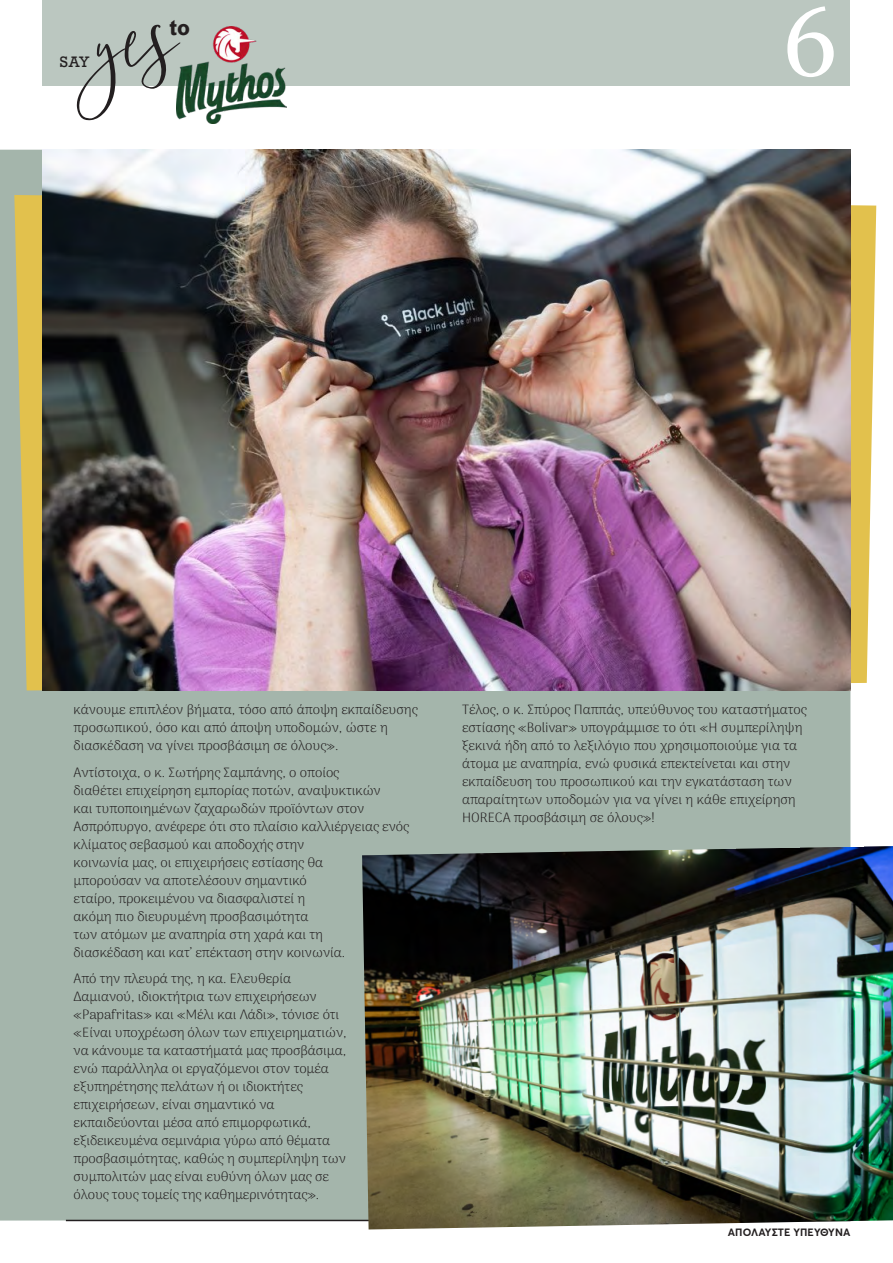
<style>
.page{position:relative;width:893px;height:1263px;background:#fff}
.page>*{position:absolute;margin:0;border:0;box-sizing:border-box;transform-origin:0 0}
.t1{font:97.5px "Georgia";color:#fff}
.t2{font:700 21px "Rockwell";color:#231f20}
.t3{font:14.25px "Rockwell";color:#231f20}
.t4{font:100 13.5px/18px "Arima";letter-spacing:-.005em;color:#231f20}
.t5{font:700 10.5px "Averta";letter-spacing:.01em;color:#231f20}
</style>
<div class="page">
<div style="left:0;top:150px;width:850px;height:1070px;background:#a4b5ab"></div>
<svg style="left:14px;top:195px;width:862px;height:495px;background:#d8c169"></svg>
<div style="left:43px;top:0;width:807px;height:85px;background:#bbc7c0"></div>
<hr style="left:66px;top:1220px;width:784px;height:1px;background:#231f20">
<svg style="left:60px;top:24px;width:117px;height:97px"></svg>
<img style="left:177px;top:27px;width:110px;height:97px">
<img style="left:43px;top:150px;width:807px;height:541px">
<img style="left:362px;top:846px;width:531px;height:383px">
<p class="t3" style="left:60px;top:53px;width:32px">SAY</p>
<h2 class="t2" style="left:169px;top:14px;width:22px">to</h2>
<h1 class="t1" style="left:782px;top:-29px;width:57px">6</h1>
<p class="t4" style="left:74px;top:700px;width:345px">κάνουμε επιπλέον βήματα, τόσο από άποψη εκπαίδευσης προσωπικού, όσο και από άποψη υποδομών, ώστε η διασκέδαση να γίνει προσβάσιμη σε όλους».</p>
<p class="t4" style="left:74px;top:763px;width:337px">Αντίστοιχα, ο κ. Σωτήρης Σαμπάνης, ο οποίος<br>διαθέτει επιχείρηση εμπορίας ποτών, αναψυκτικών<br>και τυποποιημένων ζαχαρωδών προϊόντων στον Ασπρόπυργο, ανέφερε ότι στο πλαίσιο καλλιέργειας ενός κλίματος σεβασμού και αποδοχής στην<br>κοινωνία μας, οι επιχειρήσεις εστίασης θα<br>μπορούσαν να αποτελέσουν σημαντικό<br>εταίρο, προκειμένου να διασφαλιστεί η<br>ακόμη πιο διευρυμένη προσβασιμότητα<br>των ατόμων με αναπηρία στη χαρά και τη<br>διασκέδαση και κατ’ επέκταση στην κοινωνία.</p>
<p class="t4" style="left:74px;top:969px;width:275px">Από την πλευρά της, η κα. Ελευθερία Δαμιανού, ιδιοκτήτρια των επιχειρήσεων «Papafritas» και «Μέλι και Λάδι», τόνισε ότι «Είναι υποχρέωση όλων των επιχειρηματιών, να κάνουμε τα καταστήματά μας προσβάσιμα, ενώ παράλληλα οι εργαζόμενοι στον τομέα εξυπηρέτησης πελάτων ή οι ιδιοκτήτες επιχειρήσεων, είναι σημαντικό να εκπαιδεύονται μέσα από επιμορφωτικά, εξιδεικευμένα σεμινάρια γύρω από θέματα προσβασιμότητας, καθώς η συμπερίληψη των συμπολιτών μας είναι ευθύνη όλων μας σε όλους τους τομείς της καθημερινότητας».</p>
<p class="t4" style="left:462px;top:700px;width:346px">Τέλος, ο κ. Σπύρος Παππάς, υπεύθυνος του καταστήματος εστίασης «Bolivar» υπογράμμισε το ότι «Η συμπερίληψη ξεκινά ήδη από το λεξιλόγιο που χρησιμοποιούμε για τα άτομα με αναπηρία, ενώ φυσικά επεκτείνεται και στην εκπαίδευση του προσωπικού και την εγκατάσταση των απαραίτητων υποδομών για να γίνει η κάθε επιχείρηση HORECA προσβάσιμη σε όλους»!</p>
<p class="t5" style="left:728px;top:1226px;width:124px">ΑΠΟΛΑΎΣΤΕ ΥΠΕΎΘΥΝΑ</p>
</div>
